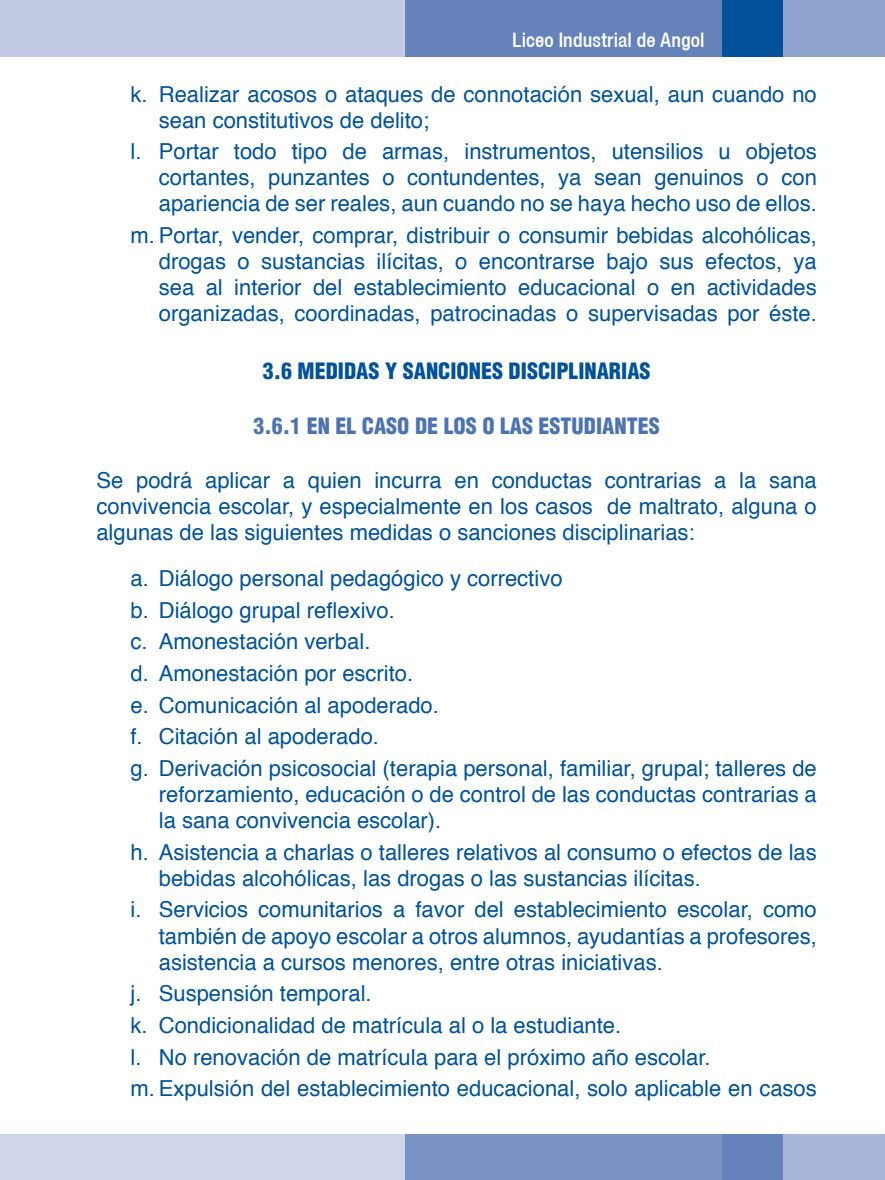
<style>
.page{position:relative;width:885px;height:1180px;background:#fff}
.page>*{position:absolute;margin:0;border:0;box-sizing:border-box;transform-origin:0 0}
.t1{font:22px/26px "Helvetica";color:#01529a}
.t2{font:900 condensed 22px "Helvetica";color:#01529a}
.t3{font:900 condensed 22px "Helvetica";color:#4d74b2}
.t4{font:500 condensed 20px "Helvetica 67";letter-spacing:.005em;color:#fff}
</style>
<div class="page">
<div style="left:0;top:0;width:406px;height:57px;background:#c3cbe4"></div>
<div style="left:782px;top:0;width:102px;height:57px;background:#90a3ce"></div>
<div style="left:722px;top:0;width:60px;height:57px;background:#01529a"></div>
<div style="left:405px;top:0;width:317px;height:57px;background:#6582ba"></div>
<div style="left:0;top:1134px;width:406px;height:45px;background:#d0d7ea"></div>
<div style="left:782px;top:1134px;width:102px;height:45px;background:#a8b6d9"></div>
<div style="left:722px;top:1134px;width:60px;height:45px;background:#6582ba"></div>
<div style="left:405px;top:1134px;width:317px;height:45px;background:#7a92c4"></div>
<p class="t4" style="left:512px;top:28px;width:193px">Liceo Industrial de Angol</p>
<p class="t1" style="left:159px;top:81px;width:659px;text-indent:-28px">k. Realizar acosos o ataques de connotación sexual, aun cuando no sean constitutivos de delito;</p>
<p class="t1" style="left:159px;top:139px;width:659px;text-align:justify;text-indent:-28px">l. Portar todo tipo de armas, instrumentos, utensilios u objetos cortantes, punzantes o contundentes, ya sean genuinos o con apariencia de ser reales, aun cuando no se haya hecho uso de ellos.</p>
<p class="t1" style="left:159px;top:223px;width:659px;text-align:justify;text-indent:-28px">m. Portar, vender, comprar, distribuir o consumir bebidas alcohólicas, drogas o sustancias ilícitas, o encontrarse bajo sus efectos, ya sea al interior del establecimiento educacional o en actividades organizadas, coordinadas, patrocinadas o supervisadas por éste.</p>
<p class="t2" style="left:263px;top:357px;width:389px">3.6 MEDIDAS Y SANCIONES DISCIPLINARIAS</p>
<p class="t3" style="left:253px;top:411px;width:407px">3.6.1 EN EL CASO DE LOS O LAS ESTUDIANTES</p>
<p class="t1" style="left:96px;top:467px;width:721px;text-align:justify">Se podrá aplicar a quien incurra en conductas contrarias a la sana convivencia escolar, y especialmente en los casos de maltrato, alguna o algunas de las siguientes medidas o sanciones disciplinarias:</p>
<p class="t1" style="left:130px;top:563px;width:687px;line-height:31.6px">a. Diálogo personal pedagógico y correctivo<br>b. Diálogo grupal reflexivo.<br>c. Amonestación verbal.<br>d. Amonestación por escrito.<br>e. Comunicación al apoderado.<br>f. Citación al apoderado.<br>g. Derivación psicosocial (terapia personal, familiar, grupal; talleres de</p>
<p class="t1" style="left:159px;top:781px;width:659px">reforzamiento, educación o de control de las conductas contrarias a la sana convivencia escolar).</p>
<p class="t1" style="left:159px;top:839px;width:659px;text-indent:-28px">h. Asistencia a charlas o talleres relativos al consumo o efectos de las bebidas alcohólicas, las drogas o las sustancias ilícitas.</p>
<p class="t1" style="left:159px;top:897px;width:659px;text-align:justify;text-indent:-28px">i. Servicios comunitarios a favor del establecimiento escolar, como también de apoyo escolar a otros alumnos, ayudantías a profesores, asistencia a cursos menores, entre otras iniciativas.</p>
<p class="t1" style="left:130px;top:978px;width:687px;line-height:31.6px">j. Suspensión temporal.<br>k. Condicionalidad de matrícula al o la estudiante.<br>l. No renovación de matrícula para el próximo año escolar.<br>m. Expulsión del establecimiento educacional, solo aplicable en casos</p>
</div>
